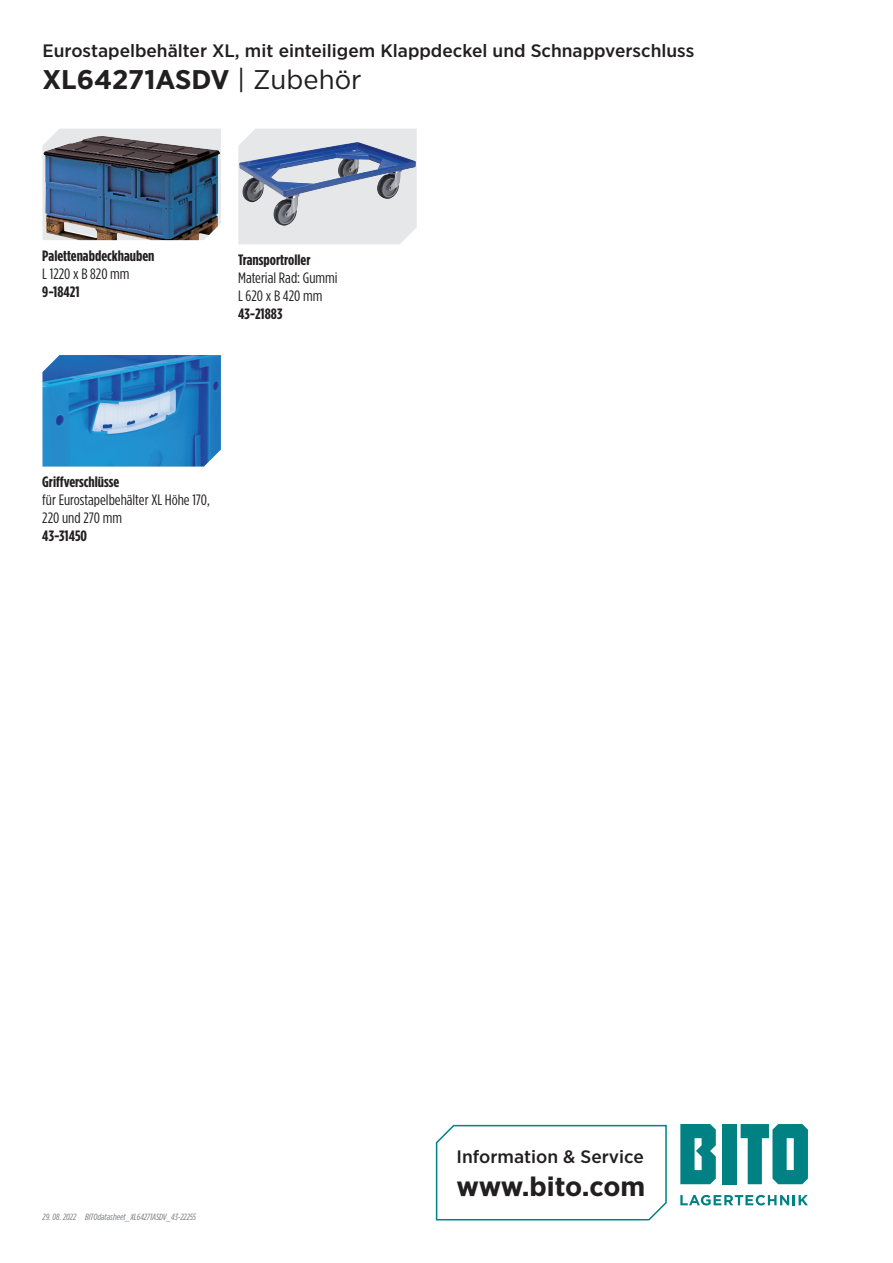
<style>
.page{position:relative;width:893px;height:1263px;background:#fff}
.page>*{position:absolute;margin:0;border:0;box-sizing:border-box;transform-origin:0 0}
.t1{font:700 27px "Gotham Narrow";color:#231f20;scale:1.1 1}
.t2{font:500 18px "Gotham Narrow";color:#231f20;scale:1.1 1}
.t3{font:15px/18px "Gotham Condensed";color:#231f20;scale:1.1 1}
.t4{font:700 15px "Gotham Condensed";color:#231f20;scale:1.1 1}
.t5{font:italic 9px "Gotham Condensed";letter-spacing:-.005em;color:#76787b;scale:1.1 1}
.s1{font-weight:400}
</style>
<div class="page">
<svg style="left:680px;top:1195px;width:128px;height:10px"></svg>
<div style="left:723px;top:1124px;width:14px;height:60px;background:#008183"></div>
<svg style="left:680px;top:1124px;width:36px;height:60px"></svg>
<svg style="left:741px;top:1124px;width:67px;height:60px"></svg>
<svg style="left:435px;top:1124px;width:232px;height:97px"></svg>
<img style="left:43px;top:355px;width:178px;height:112px">
<div style="left:238px;top:129px;width:179px;height:115px;background:#e6e7e9"></div>
<img style="left:239px;top:142px;width:177px;height:84px">
<svg style="left:53px;top:129px;width:168px;height:95px"></svg>
<img style="left:43px;top:136px;width:177px;height:104px">
<p class="t2" style="left:43px;top:39px;width:594px">Eurostapelbehälter XL, mit einteiligem Klappdeckel und Schnappverschluss</p>
<h1 class="t1" style="left:43px;top:62px;width:292px">XL64271ASDV <span class="s1">| Zubehör</span></h1>
<p class="t4" style="left:42px;top:247px;width:103px">Palettenabdeckhauben</p>
<p class="t3" style="left:42px;top:264px;width:81px">L 1220 x B 820 mm</p>
<p class="t4" style="left:42px;top:283px;width:35px">9-18421</p>
<p class="t4" style="left:238px;top:251px;width:67px">Transportroller</p>
<p class="t3" style="left:238px;top:269px;width:92px">Material Rad: Gummi<br>L 620 x B 420 mm</p>
<p class="t4" style="left:238px;top:305px;width:42px">43-21883</p>
<p class="t4" style="left:42px;top:473px;width:72px">Griffverschlüsse</p>
<p class="t3" style="left:42px;top:491px;width:154px">für Eurostapelbehälter XL Höhe 170,<br>220 und 270 mm</p>
<p class="t4" style="left:42px;top:527px;width:42px">43-31450</p>
<p class="t5" style="left:43px;top:1212px;width:32px">29. 08. 2022</p>
<p class="t5" style="left:85px;top:1212px;width:103px">BITOdatasheet_XL64271ASDV_43-22255</p>
<p class="t2" style="left:457px;top:1145px;width:172px">Information &amp; Service</p>
<h1 class="t1" style="left:457px;top:1169px;width:173px">www.bito.com</h1>
</div>
